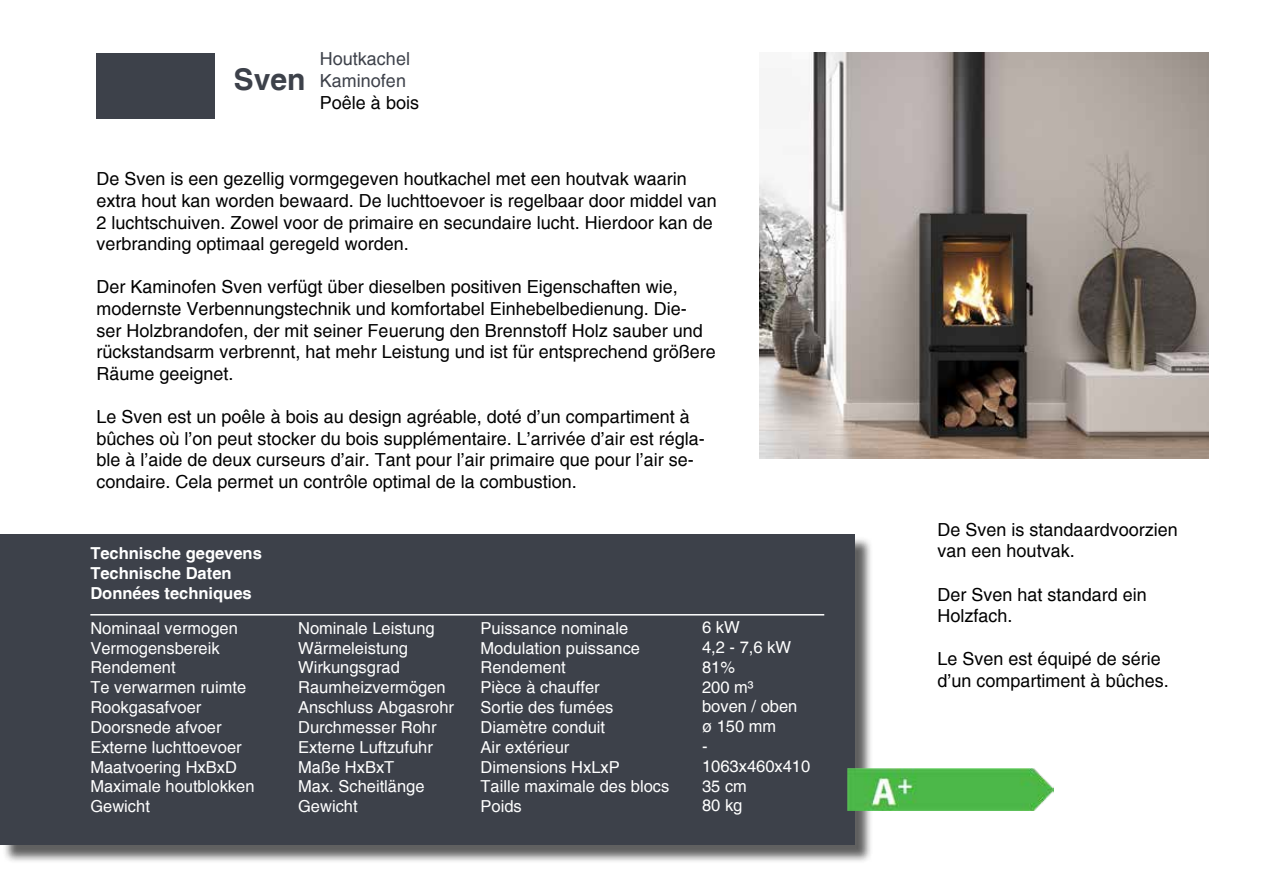
<style>
.page{position:relative;width:1263px;height:893px;background:#fff}
.page>*{position:absolute;margin:0;border:0;box-sizing:border-box;transform-origin:0 0}
.t1{font:700 30px "Helvetica";color:#3d414a}
.t2{font:18px/21.6px "Helvetica";color:#000}
.t3{font:18px/21.6px "Helvetica";color:#3d414a}
.t4{font:16.5px/19.8px "Helvetica";color:#fff}
.t5{font:700 16.5px/19.8px "Helvetica";color:#fff}
</style>
<div class="page">
<img style="left:759px;top:53px;width:450px;height:405px">
<div style="left:97px;top:53px;width:118px;height:66px;background:#3d414a"></div>
<div style="left:2px;top:537px;width:871px;height:327px;background:#000;opacity:.63"></div>
<div style="left:0;top:534px;width:855px;height:311px;background:#3d414a"></div>
<hr style="left:90px;top:614px;width:734px;height:1px;background:#fff">
<img style="left:848px;top:769px;width:205px;height:41px">
<h1 class="t1" style="left:234px;top:61px;width:73px">Sven</h1>
<p class="t3" style="left:320px;top:48px;width:92px">Houtkachel<br>Kaminofen</p>
<p class="t2" style="left:320px;top:92px;width:101px">Poêle à bois</p>
<p class="t2" style="left:97px;top:168px;width:622px">De Sven is een gezellig vormgegeven houtkachel met een houtvak waarin extra hout kan worden bewaard. De luchttoevoer is regelbaar door middel van 2 luchtschuiven. Zowel voor de primaire en secundaire lucht. Hierdoor kan de verbranding optimaal geregeld worden.</p>
<p class="t2" style="left:97px;top:276px;width:621px">Der Kaminofen Sven verfügt über dieselben positiven Eigenschaften wie, modernste Verbennungstechnik und komfortabel Einhebelbedienung. Die&shy;ser Holzbrandofen, der mit seiner Feuerung den Brennstoff Holz sauber und rückstandsarm verbrennt, hat mehr Leistung und ist für entsprechend größere Räume geeignet.</p>
<p class="t2" style="left:97px;top:406px;width:610px">Le Sven est un poêle à bois au design agréable, doté d’un compartiment à bûches où l’on peut stocker du bois supplémentaire. L’arrivée d’air est régla&shy;ble à l’aide de deux curseurs d’air. Tant pour l’air primaire que pour l’air se&shy;condaire. Cela permet un contrôle optimal de la combustion.</p>
<p class="t5" style="left:90px;top:543px;width:173px">Technische gegevens<br>Technische Daten<br>Données techniques</p>
<p class="t4" style="left:90px;top:618px;width:166px">Nominaal vermogen<br>Vermogensbereik<br>Rendement<br>Te verwarmen ruimte<br>Rookgasafvoer<br>Doorsnede afvoer<br>Externe luchttoevoer<br>Maatvoering HxBxD<br>Maximale houtblokken<br>Gewicht</p>
<p class="t4" style="left:298px;top:618px;width:157px">Nominale Leistung<br>Wärmeleistung<br>Wirkungsgrad<br>Raumheizvermögen<br>Anschluss Abgasrohr<br>Durchmesser Rohr<br>Externe Luftzufuhr<br>Maße HxBxT<br>Max. Scheitlänge<br>Gewicht</p>
<p class="t4" style="left:480px;top:618px;width:190px">Puissance nominale<br>Modulation puissance<br>Rendement<br>Pièce à chauffer<br>Sortie des fumées<br>Diamètre conduit<br>Air extérieur<br>Dimensions HxLxP<br>Taille maximale des blocs<br>Poids</p>
<p class="t4" style="left:702px;top:618px;width:110px">6 kW<br>4,2 - 7,6 kW<br>81%<br>200 m³<br>boven / oben ø 150 mm<br>-<br>1063x460x410<br>35 cm<br>80 kg</p>
<p class="t2" style="left:937px;top:519px;width:242px">De Sven is standaardvoorzien van een houtvak.</p>
<p class="t2" style="left:937px;top:584px;width:211px">Der Sven hat standard ein<br>Holzfach.</p>
<p class="t2" style="left:937px;top:648px;width:233px">Le Sven est équipé de série d’un compartiment à bûches.</p>
</div>
